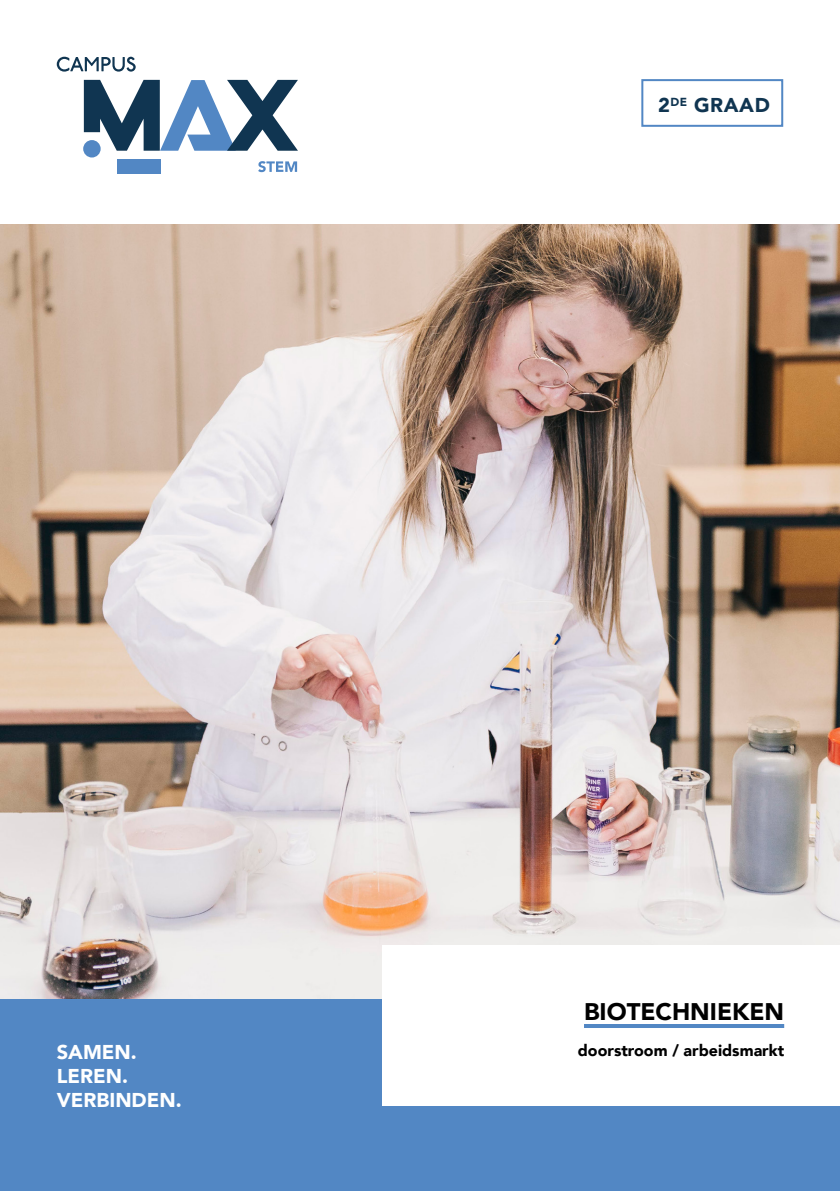
<style>
.page{position:relative;width:840px;height:1191px;background:#fff}
.page>*{position:absolute;margin:0;border:0;box-sizing:border-box;transform-origin:0 0}
.t1{font:900 24px "Avenir";color:#000}
.t2{font:900 20px/24px "Avenir";color:#fff}
.t3{font:900 20px "Avenir";letter-spacing:.03em;color:#103551}
.t4{font:900 16px "Avenir";color:#000}
</style>
<div class="page">
<div style="left:0;top:998px;width:839px;height:193px;background:#5287c4"></div>
<img style="left:0;top:224px;width:839px;height:774px">
<div style="left:382px;top:945px;width:457px;height:161px;background:#fff"></div>
<div style="left:117px;top:159px;width:43px;height:15px;background:#5287c4"></div>
<div style="left:83px;top:140px;width:18px;height:17px;background:#5287c4;border-radius:50%"></div>
<svg style="left:57px;top:57px;width:79px;height:15px"></svg>
<svg style="left:84px;top:80px;width:214px;height:71px"></svg>
<svg style="left:258px;top:161px;width:39px;height:11px"></svg>
<div style="left:641px;top:79px;width:141px;height:48px;border:2px solid #5287c4"></div>
<hr style="left:583px;top:1024px;width:200px;height:4px;background:#5287c4">
<p class="t2" style="left:57px;top:1039px;width:126px">SAMEN.<br>LEREN.<br>VERBINDEN.</p>
<p class="t3" style="left:657px;top:88px;width:113px">2<sup>DE</sup> GRAAD</p>
<h1 class="t1" style="left:583px;top:991px;width:201px">BIOTECHNIEKEN</h1>
<p class="t4" style="left:577px;top:1037px;width:208px">doorstroom / arbeidsmarkt</p>
</div>
